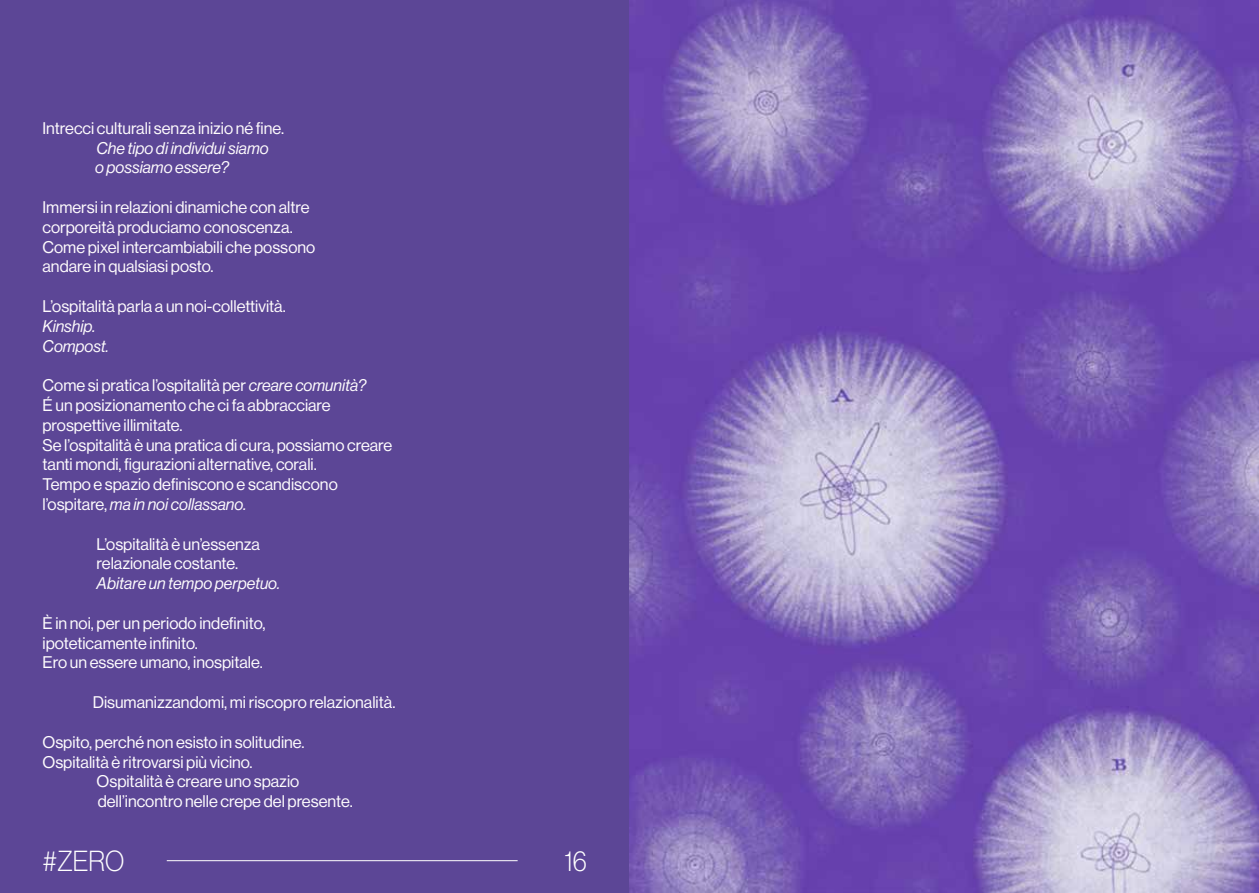
<style>
.page{position:relative;width:1259px;height:893px;background:#fff}
.page>*{position:absolute;margin:0;border:0;box-sizing:border-box;transform-origin:0 0}
.t1{font:100 28.35px "Neue Haas Display";color:#fff;scale:.95 1}
.t2{font:16.5px/19.8px "Neue Haas Display";color:#fffdfe}
.t3{font:16.5px/19.8px "Neue Haas Display";color:#fffcfd}
.t4{font:italic 16.5px/19.8px "Neue Haas Display";color:#fffcfd}
.t5{font:italic 16.5px "Neue Haas Display";color:#fffdfe}
.s1{font-style:italic}
</style>
<div class="page">
<div style="left:0;top:0;width:629px;height:893px;background:#5c4696"></div>
<hr style="left:167px;top:860px;width:350px;height:1px;background:#fff">
<img style="left:629px;top:0;width:630px;height:893px">
<p class="t3" style="left:43px;top:119px;width:243px">Intrecci culturali senza inizio né fine.</p>
<p class="t4" style="left:95px;top:138px;width:175px">Che tipo di individui siamo o possiamo essere?</p>
<p class="t3" style="left:43px;top:198px;width:274px">Immersi in relazioni dinamiche con altre corporeità produciamo conoscenza.<br>Come pixel intercambiabili che possono andare in qualsiasi posto.</p>
<p class="t3" style="left:43px;top:297px;width:245px">L’ospitalità parla a un noi-collettività.</p>
<p class="t4" style="left:43px;top:317px;width:68px">Kinship.<br>Compost.</p>
<p class="t2" style="left:43px;top:376px;width:351px">Come si pratica l’ospitalità per <span class="s1">creare comunità?<br></span>É un posizionamento che ci fa abbracciare prospettive illimitate.<br>Se l’ospitalità è una pratica di cura, possiamo creare tanti mondi, figurazioni alternative, corali.<br>Tempo e spazio definiscono e scandiscono l’ospitare, <span class="s1">ma in noi collassano.</span></p>
<p class="t2" style="left:97px;top:534px;width:165px">L’ospitalità è un’essenza relazionale costante.</p>
<p class="t5" style="left:97px;top:576px;width:185px">Abitare un tempo perpetuo.</p>
<p class="t2" style="left:43px;top:614px;width:224px">È in noi, per un periodo indefinito, ipoteticamente infinito.<br>Ero un essere umano, inospitale.</p>
<p class="t2" style="left:93px;top:693px;width:304px">Disumanizzandomi, mi riscopro relazionalità.</p>
<p class="t2" style="left:43px;top:732px;width:264px">Ospito, perché non esisto in solitudine.<br>Ospitalità è ritrovarsi più vicino.</p>
<p class="t2" style="left:97px;top:772px;width:258px">Ospitalità è creare uno spazio dell’incontro nelle crepe del presente.</p>
<h1 class="t1" style="left:43px;top:848px;width:88px">#ZERO</h1>
<h1 class="t1" style="left:564px;top:848px;width:25px">16</h1>
</div>
